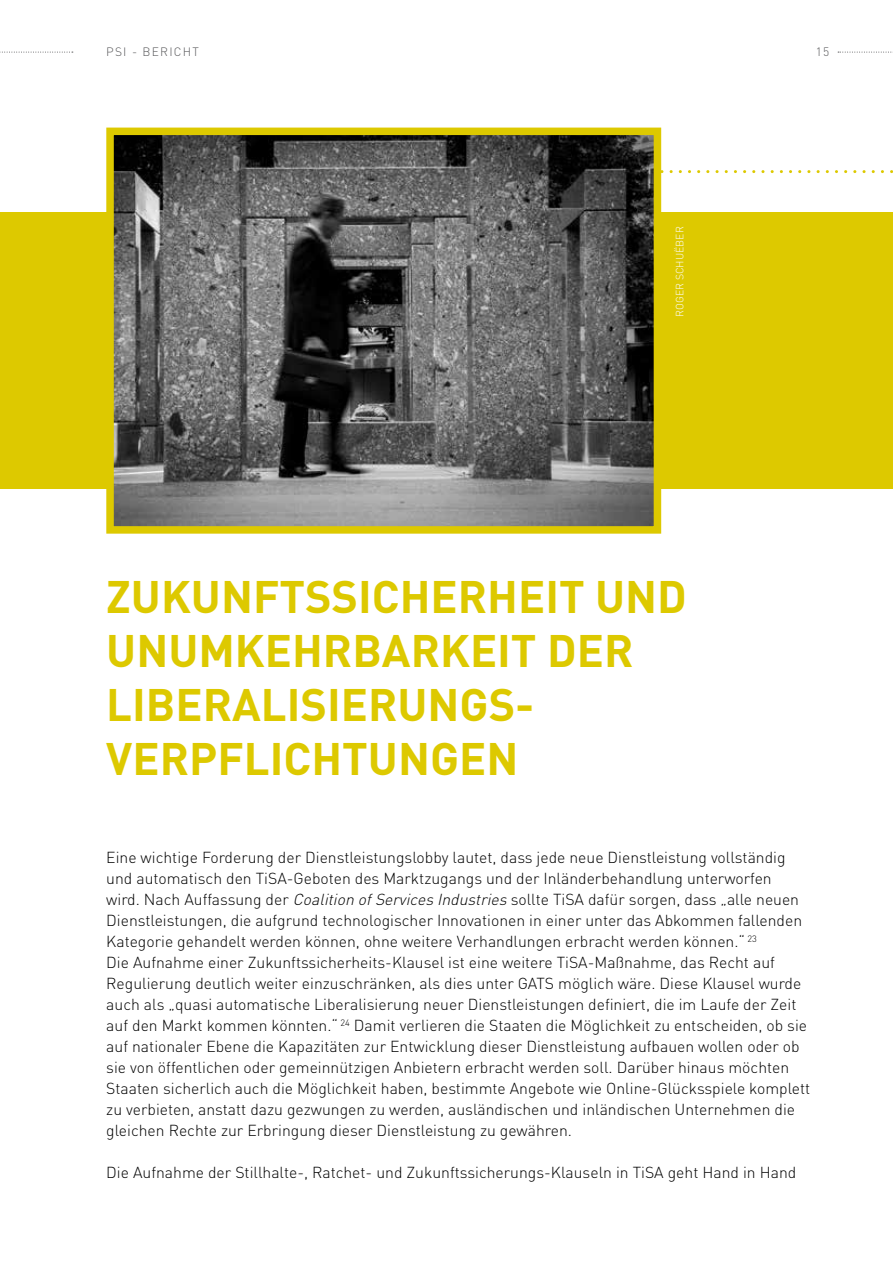
<style>
.page{position:relative;width:893px;height:1263px;background:#fff}
.page>*{position:absolute;margin:0;border:0;box-sizing:border-box;transform-origin:0 0}
.t1{font:700 45px/54px "DIN";color:#ddc900}
.t2{font:300 15.75px/21px "DIN";color:#000}
.t3{font:300 12px "DIN";letter-spacing:.1em;color:#58585a}
.t4{font:300 10.5px "DIN";color:#fff}
.s1{font-style:italic}
</style>
<div class="page">
<svg style="left:0;top:52px;width:73px;height:1px"></svg>
<svg style="left:838px;top:52px;width:55px;height:1px"></svg>
<svg style="left:661px;top:170px;width:232px;height:3px"></svg>
<div style="left:0;top:213px;width:893px;height:276px;background:#ddc900"></div>
<img style="left:115px;top:137px;width:537px;height:388px">
<div style="left:106px;top:128px;width:555px;height:406px;border:8px solid #ddc900"></div>
<p class="t3" style="left:106px;top:45px;width:94px">PSI - Bericht</p>
<p class="t3" style="left:816px;top:45px;width:15px">15</p>
<p class="t4" style="left:673px;top:317px;width:92px;rotate:-90deg">roger schuëber</p>
<h1 class="t1" style="left:106px;top:567px;width:582px">ZUKUNFTSSICHERHEIT UND<br>UNUMKEHRBARKEIT DER<br>LIBERALISIERUNGS-<br>VERPFLICHTUNGEN</h1>
<p class="t2" style="left:106px;top:847px;width:706px">Eine wichtige Forderung der Dienstleistungslobby lautet, dass jede neue Dienstleistung vollständig und automatisch den TiSA-Geboten des Marktzugangs und der Inländerbehandlung unterworfen<br>wird. N ach Auffassung der <span class="s1">Coalition ofServices Industries</span> sollte TiSA dafür sorgen, dass „alle neuen Dienstleistungen, die aufgrund technologischer Innovationen in einer unter das Abkommen fallenden Kategorie gehandelt werden können, ohne weitere Verhandlungen erbracht werden können.“ <sup>23<br></sup>Die Aufnahme einer Zukunftssicherheits-Klausel ist eine weitere TiSA-Maßnahme, das Recht auf Regulierung deutlich weiter einzuschränken, als dies unter GATS möglich wäre. Diese Klausel wurde auch als „quasi automatische Liberalisierung neuer Dienstleistungen definiert, die im Laufe der Zeit auf den Markt kommen könnten.“ <sup>24</sup> Damit verlieren die Staaten die Möglichkeit zu entscheiden, ob sie auf nationaler Ebene die Kapazitäten zur Entwicklung dieser Dienstleistung aufbauen wollen oder ob sie von öffentlichen oder gemeinnützigen Anbietern erbracht werden soll. Darüber hinaus möchten Staaten sicherlich auch die Möglichkeit haben, bestimmte Angebote wie Online-Glücksspiele komplett zu verbieten, anstatt dazu gezwungen zu werden, ausländischen und inländischen U nternehmen die gleichen Rechte zur Erbringung dieser Dienstleistung zu gewähren.</p>
<p class="t2" style="left:106px;top:1162px;width:691px">Die Aufnahme der Stillhalte-, Ratchet- und Zukunftssicherungs-Klauseln in TiSA geht Hand in Hand</p>
</div>
